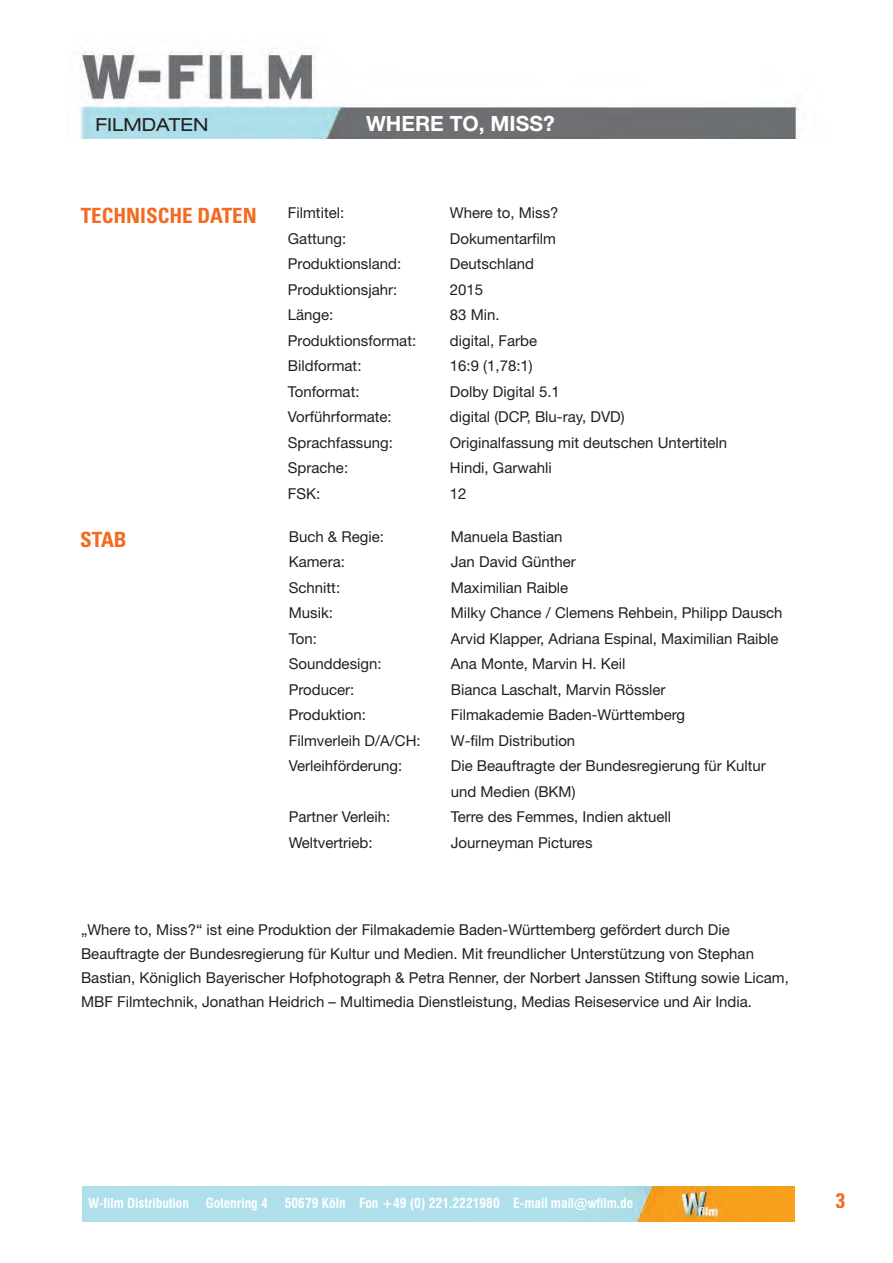
<style>
.page{position:relative;width:893px;height:1263px;background:#fff}
.page>*{position:absolute;margin:0;border:0;box-sizing:border-box;transform-origin:0 0}
.t1{font:700 condensed 21px "Univers LT Std";color:#f36a21}
.t2{font:700 21px "Helvetica Neue";color:#fff}
.t3{font:expanded 18px "Helvetica Neue";color:#231f20}
.t4{font:15px/24px "Helvetica Neue LT Std";color:#231f20}
.t5{font:700 condensed 13.5px "Swiss 721 BT";color:#fff}
</style>
<div class="page">
<img style="left:80px;top:48px;width:719px;height:91px">
<img style="left:83px;top:1186px;width:712px;height:35px">
<p class="t3" style="left:95px;top:113px;width:115px">FILMDATEN</p>
<p class="t2" style="left:366px;top:110px;width:190px">WHERE TO, MISS?</p>
<p class="t1" style="left:81px;top:202px;width:178px">TECHNISCHE DATEN</p>
<p class="t1" style="left:80px;top:527px;width:48px">STAB</p>
<p class="t4" style="left:288px;top:200px;width:58px">Filmtitel:</p>
<p class="t4" style="left:450px;top:200px;width:110px">Where to, Miss?</p>
<p class="t4" style="left:288px;top:226px;width:60px">Gattung:</p>
<p class="t4" style="left:450px;top:226px;width:108px">Dokumentarfilm</p>
<p class="t4" style="left:288px;top:251px;width:115px">Produktionsland:</p>
<p class="t4" style="left:450px;top:251px;width:86px">Deutschland</p>
<p class="t4" style="left:288px;top:277px;width:111px">Produktionsjahr:</p>
<p class="t4" style="left:450px;top:277px;width:35px">2015</p>
<p class="t4" style="left:288px;top:302px;width:47px">Länge:</p>
<p class="t4" style="left:450px;top:302px;width:51px">83 Min.</p>
<p class="t4" style="left:288px;top:328px;width:130px">Produktionsformat:</p>
<p class="t4" style="left:450px;top:328px;width:89px">digital, Farbe</p>
<p class="t4" style="left:288px;top:353px;width:75px">Bildformat:</p>
<p class="t4" style="left:450px;top:353px;width:84px">16:9 (1,78:1)</p>
<p class="t4" style="left:288px;top:379px;width:73px">Tonformat:</p>
<p class="t4" style="left:450px;top:379px;width:112px">Dolby Digital 5.1</p>
<p class="t4" style="left:288px;top:404px;width:105px">Vorführformate:</p>
<p class="t4" style="left:450px;top:404px;width:176px">digital (DCP, Blu-ray, DVD)</p>
<p class="t4" style="left:288px;top:430px;width:107px">Sprachfassung:</p>
<p class="t4" style="left:450px;top:430px;width:279px">Originalfassung mit deutschen Untertiteln</p>
<p class="t4" style="left:288px;top:455px;width:62px">Sprache:</p>
<p class="t4" style="left:450px;top:455px;width:103px">Hindi, Garwahli</p>
<p class="t4" style="left:288px;top:481px;width:34px">FSK:</p>
<p class="t4" style="left:450px;top:481px;width:18px">12</p>
<p class="t4" style="left:289px;top:524px;width:97px">Buch &amp; Regie:</p>
<p class="t4" style="left:451px;top:524px;width:113px">Manuela Bastian</p>
<p class="t4" style="left:289px;top:550px;width:58px">Kamera:</p>
<p class="t4" style="left:451px;top:550px;width:127px">Jan David Günther</p>
<p class="t4" style="left:289px;top:575px;width:53px">Schnitt:</p>
<p class="t4" style="left:451px;top:575px;width:119px">Maximilian Raible</p>
<p class="t4" style="left:289px;top:601px;width:46px">Musik:</p>
<p class="t4" style="left:451px;top:601px;width:333px">Milky Chance / Clemens Rehbein, Philipp Dausch</p>
<p class="t4" style="left:289px;top:626px;width:30px">Ton:</p>
<p class="t4" style="left:451px;top:626px;width:329px">Arvid Klapper, Adriana Espinal, Maximilian Raible</p>
<p class="t4" style="left:289px;top:652px;width:94px">Sounddesign:</p>
<p class="t4" style="left:451px;top:652px;width:176px">Ana Monte, Marvin H. Keil</p>
<p class="t4" style="left:289px;top:677px;width:67px">Producer:</p>
<p class="t4" style="left:451px;top:677px;width:216px">Bianca Laschalt, Marvin Rössler</p>
<p class="t4" style="left:289px;top:703px;width:79px">Produktion:</p>
<p class="t4" style="left:451px;top:703px;width:236px">Filmakademie Baden-Württemberg</p>
<p class="t4" style="left:289px;top:728px;width:133px">Filmverleih D/A/CH:</p>
<p class="t4" style="left:451px;top:728px;width:126px">W-film Distribution</p>
<p class="t4" style="left:289px;top:754px;width:115px">Verleihförderung:</p>
<p class="t4" style="left:451px;top:754px;width:317px">Die Beauftragte der Bundesregierung für Kultur</p>
<p class="t4" style="left:451px;top:779px;width:126px">und Medien (BKM)</p>
<p class="t4" style="left:289px;top:805px;width:103px">Partner Verleih:</p>
<p class="t4" style="left:451px;top:805px;width:222px">Terre des Femmes, Indien aktuell</p>
<p class="t4" style="left:289px;top:830px;width:85px">Weltvertrieb:</p>
<p class="t4" style="left:451px;top:830px;width:143px">Journeyman Pictures</p>
<p class="t4" style="left:81px;top:918px;width:709px">„Where to, Miss?“ ist eine Produktion der Filmakademie Baden-Württemberg gefördert durch Die Beauftragte der Bundesregierung für Kultur und Medien. Mit freundlicher Unterstützung von Stephan Bastian, Königlich Bayerischer Hofphotograph &amp; Petra Renner, der Norbert Janssen Stiftung sowie Licam, MBF Filmtechnik, Jonathan Heidrich – Multimedia Dienstleistung, Medias Reiseservice und Air India.</p>
<p class="t5" style="left:88px;top:1195px;width:102px">W-film Distribution</p>
<p class="t5" style="left:206px;top:1195px;width:64px">Gotenring 4</p>
<p class="t5" style="left:285px;top:1195px;width:350px">50679 Köln Fon +49 (0) 221.2221980 E-mail mail@wfilm.de</p>
<p class="t1" style="left:836px;top:1188px;width:11px">3</p>
</div>
